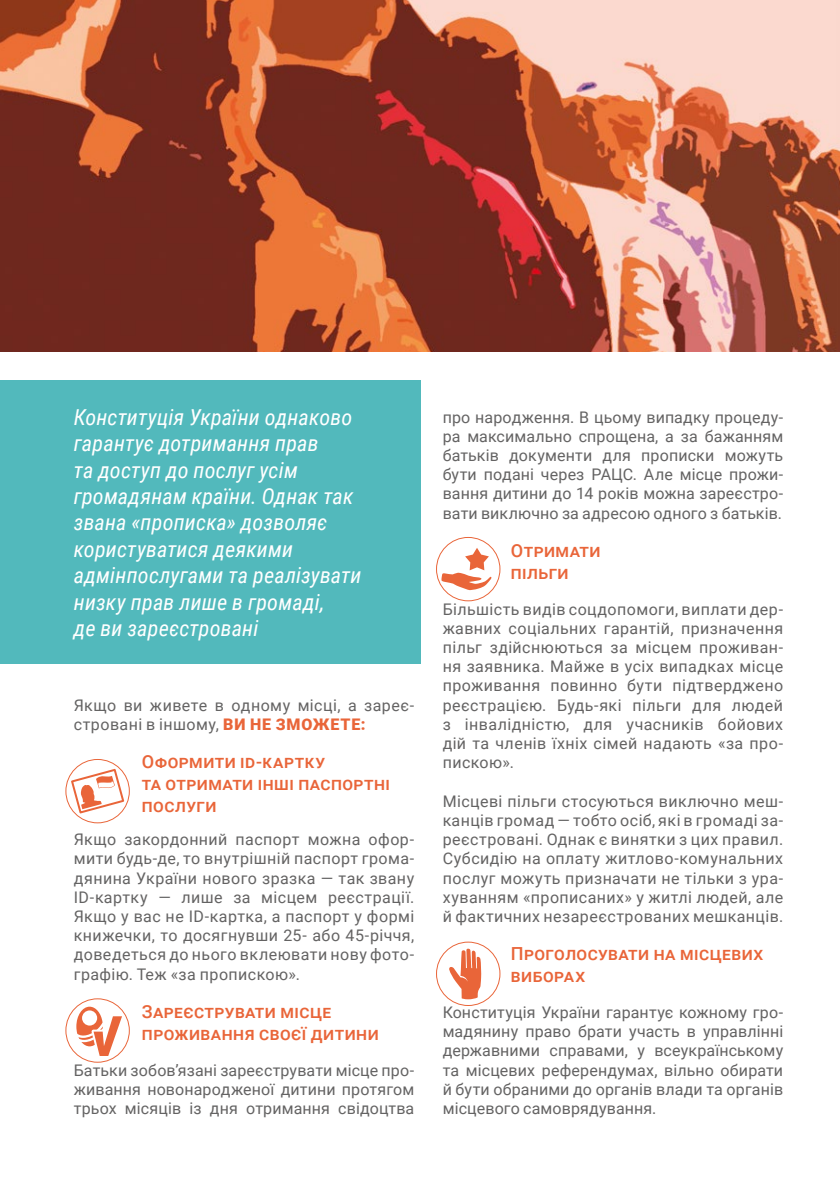
<style>
.page{position:relative;width:840px;height:1191px;background:#fff}
.page>*{position:absolute;margin:0;border:0;box-sizing:border-box;transform-origin:0 0}
.t1{font:italic 22px/26.4px "Roboto Condensed";letter-spacing:.01em;color:#fff}
.t2{font:500 18px/21.6px "Roboto";letter-spacing:.025em;color:#e96539}
.t3{font:16px/19.2px "Roboto";letter-spacing:.02em;color:#646363;text-align:justify}
.s1{font-weight:900;color:#e96539}
</style>
<div class="page">
<img style="left:0;top:0;width:839px;height:351px">
<div style="left:0;top:380px;width:420px;height:283px;background:#52b9bc"></div>
<svg style="left:65px;top:759px;width:65px;height:64px"></svg>
<svg style="left:65px;top:998px;width:65px;height:64px"></svg>
<svg style="left:436px;top:537px;width:64px;height:64px"></svg>
<svg style="left:436px;top:941px;width:64px;height:65px"></svg>
<p class="t1" style="left:74px;top:403px;width:289px">Конституція України однаково гарантує дотримання прав<br>та доступ до послуг усім громадянам країни. Однак так звана «прописка» дозволяє користуватися деякими адмінпослугами та реалізувати низку прав лише в громаді,<br>де ви зареєстровані</p>
<p class="t3" style="left:74px;top:695px;width:342px">Якщо ви живете в одному місці, а зареє&shy;стровані в іншому, <span class="s1">ВИ НЕ ЗМОЖЕТЕ:</span></p>
<p class="t2" style="left:142px;top:750px;width:249px">Оформити id-картку<br>та отримати інші паспортні послуги</p>
<p class="t3" style="left:74px;top:829px;width:342px">Якщо закордонний паспорт можна офор&shy;мити будь-де, то внутрішній паспорт грома&shy;дянина України нового зразка — так звану ID-картку — лише за місцем реєстрації.<br>Якщо у вас не ID-картка, а паспорт у формі книжечки, то досягнувши 25- або 45-річчя, доведеться до нього вклеювати нову фото&shy;графію. Теж «за пропискою».</p>
<p class="t2" style="left:142px;top:1000px;width:238px">Зареєструвати місце проживання своєї дитини</p>
<p class="t3" style="left:74px;top:1059px;width:342px">Батьки зобов’язані зареєструвати місце про&shy;живання новонародженої дитини протягом трьох місяців із дня отримання свідоцтва</p>
<p class="t3" style="left:442px;top:407px;width:342px">про народження. В цьому випадку процеду&shy;ра максимально спрощена, а за бажанням батьків документи для прописки можуть бути подані через РАЦС. Але місце прожи&shy;вання дитини до 14 років можна зареєстро&shy;вати виключно за адресою одного з батьків.</p>
<p class="t2" style="left:510px;top:539px;width:91px">Отримати пільги</p>
<p class="t3" style="left:442px;top:599px;width:342px">Більшість видів соцдопомоги, виплати дер&shy;жавних соціальних гарантій, призначення пільг здійснюються за місцем проживан&shy;ня заявника. Майже в усіх випадках місце проживання повинно бути підтверджено реєстрацією. Будь-які пільги для людей з інвалідністю, для учасників бойових дій та членів їхніх сімей надають «за про&shy;пискою».</p>
<p class="t3" style="left:442px;top:791px;width:342px">Місцеві пільги стосуються виключно меш&shy;канців громад — тобто осіб, які в громаді за&shy;реєстровані. Однак є винятки з цих правил.<br>Субсидію на оплату житлово-комунальних послуг можуть призначати не тільки з ура&shy;хуванням «прописаних» у житлі людей, але й фактичних незареєстрованих мешканців.</p>
<p class="t2" style="left:510px;top:942px;width:253px">Проголосувати на місцевих виборах</p>
<p class="t3" style="left:442px;top:1002px;width:342px">Конституція України гарантує кожному гро&shy;мадянину право брати участь в управлінні державними справами, у всеукраїнському та місцевих референдумах, вільно обирати й бути обраними до органів влади та органів місцевого самоврядування.</p>
</div>
